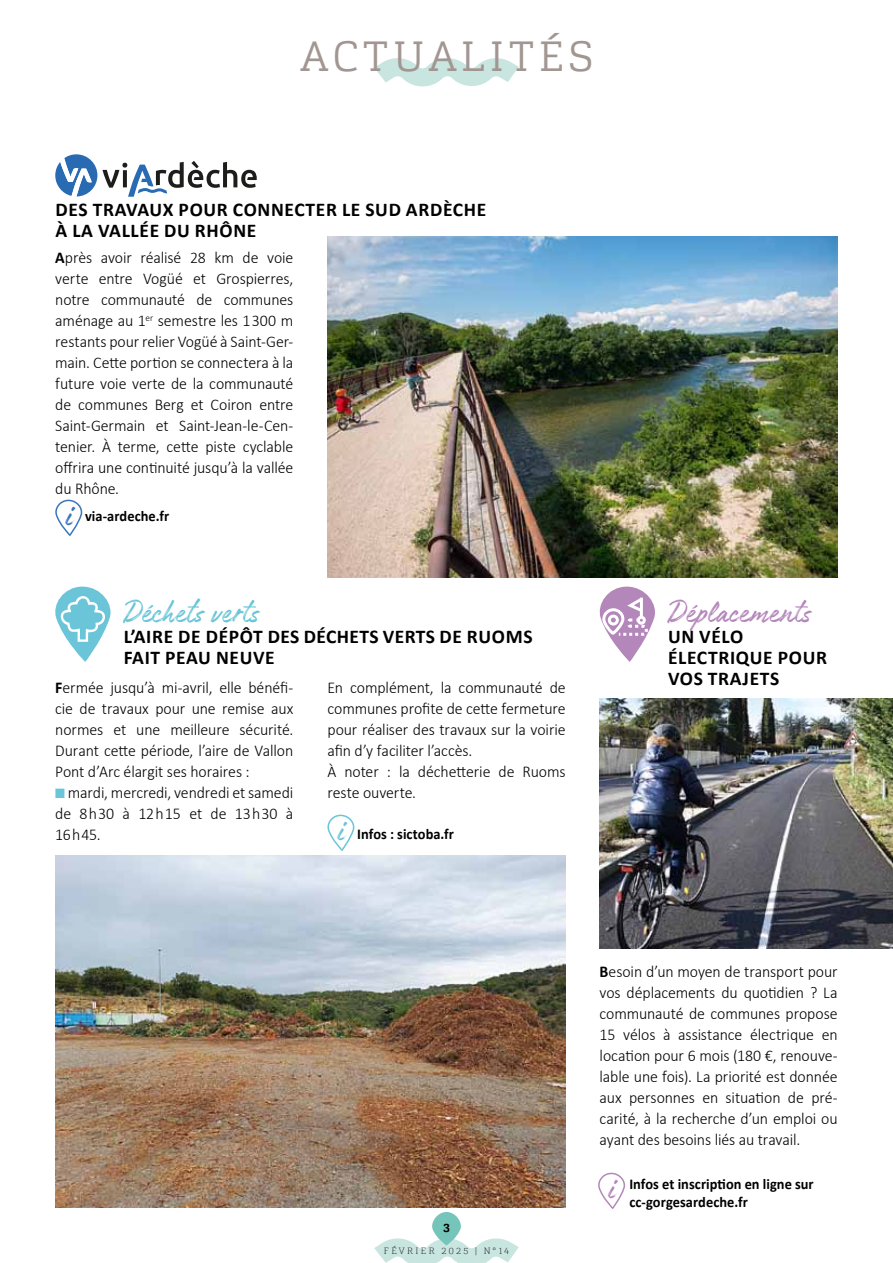
<style>
.page{position:relative;width:893px;height:1263px;background:#fff}
.page>*{position:absolute;margin:0;border:0;box-sizing:border-box;transform-origin:0 0}
.t1{font:300 42px "Cargan W03";letter-spacing:.1em;color:#a29692}
.t2{font:36px "Authenia";color:#69c5d7}
.t3{font:36px "Authenia";color:#b487ba}
.t4{font:36px "Authenia";color:#3975ba}
.t5{font:700 19.5px/21px "Calibri";letter-spacing:.035em;color:#000}
.t6{font:300 16.5px/21px "Calibri";letter-spacing:-.005em;color:#000;text-align:justify;scale:.96 1}
.t7{font:700 15px/18px "Calibri";letter-spacing:.005em;color:#000;scale:.96 1}
.t8{font:700 12px "Cargan W03";color:#000}
.t9{font:100 9px "Cargan W03";letter-spacing:.26em;color:#000}
.s1{font-weight:700}
.s2{color:#69c5d7}
</style>
<div class="page">
<img style="left:55px;top:855px;width:511px;height:353px">
<img style="left:600px;top:698px;width:293px;height:251px">
<img style="left:327px;top:236px;width:510px;height:341px">
<svg style="left:374px;top:1212px;width:145px;height:51px"></svg>
<svg style="left:374px;top:58px;width:145px;height:28px"></svg>
<svg style="left:327px;top:814px;width:28px;height:37px"></svg>
<svg style="left:598px;top:1172px;width:27px;height:37px"></svg>
<svg style="left:55px;top:154px;width:202px;height:43px"></svg>
<svg style="left:599px;top:587px;width:56px;height:75px"></svg>
<svg style="left:55px;top:587px;width:56px;height:75px"></svg>
<svg style="left:55px;top:499px;width:28px;height:38px"></svg>
<h1 class="t1" style="left:300px;top:30px;width:294px">ACTUALITÉS</h1>
<p class="t5" style="left:56px;top:198px;width:432px">DES TRAVAUX POUR CONNECTER LE SUD ARDÈCHE<br>À LA VALLÉE DU RHÔNE</p>
<p class="t6" style="left:55px;top:247px;width:250px"><span class="s1">A</span>près avoir réalisé 28 km de voie verte entre Vogüé et Grospierres, notre communauté de communes aménage au 1<sup>er</sup> semestre les 1 300 m restants pour relier Vogüé à Saint-Ger&shy;main. Cette portion se connectera à la future voie verte de la communauté de communes Berg et Coiron entre Saint-Germain et Saint-Jean-le-Cen&shy;tenier. À terme, cette piste cyclable offrira une continuité jusqu’à la vallée du Rhône.</p>
<p class="t7" style="left:85px;top:506px;width:89px">VIA-ARDECHE.FR</p>
<h2 class="t4" style="left:65px;top:497px;width:9px">i</h2>
<h2 class="t2" style="left:123px;top:593px;width:137px">Déchets verts</h2>
<p class="t5" style="left:124px;top:625px;width:411px">L’AIRE DE DÉPÔT DES DÉCHETS VERTS DE RUOMS<br>FAIT PEAU NEUVE</p>
<p class="t6" style="left:55px;top:677px;width:250px"><span class="s1">F</span>ermée jusqu’à mi-avril, elle bénéfi&shy;cie de travaux pour une remise aux normes et une meilleure sécurité.<br>Durant cette période, l’aire de Vallon Pont d’Arc élargit ses horaires :</p>
<p class="t6" style="left:55px;top:782px;width:249px"><span class="s2">■</span> mardi, mercredi, vendredi et samedi de 8 h 30 à 12 h 15 et de 13 h 30 à 16 h 45.</p>
<p class="t6" style="left:327px;top:677px;width:250px;text-align:left">En complément, la communauté de communes profite de cette fermeture pour réaliser des travaux sur la voirie afin d’y faciliter l’accès.<br>À noter : la déchetterie de Ruoms reste ouverte.</p>
<p class="t7" style="left:357px;top:825px;width:102px">INFOS : SICTOBA.FR</p>
<h2 class="t2" style="left:337px;top:812px;width:9px">i</h2>
<h2 class="t3" style="left:668px;top:593px;width:144px">Déplacements</h2>
<p class="t5" style="left:668px;top:625px;width:161px">UN VÉLO<br>ÉLECTRIQUE POUR<br>VOS TRAJETS</p>
<p class="t8" style="left:443px;top:1220px;width:8px">3</p>
<p class="t9" style="left:384px;top:1245px;width:127px">FÉVRIER 2025 | N°14</p>
<p class="t6" style="left:600px;top:961px;width:250px"><span class="s1">B</span>esoin d’un moyen de transport pour vos déplacements du quotidien ? La communauté de communes propose 15 vélos à assistance électrique en location pour 6 mois (180 €, renouve&shy;lable une fois). La priorité est donnée aux personnes en situation de pré&shy;carité, à la recherche d’un emploi ou ayant des besoins liés au travail.</p>
<p class="t7" style="left:629px;top:1174px;width:194px">INFOS ET INSCRIPTION EN LIGNE SUR<br>CC-GORGESARDECHE.FR</p>
<h2 class="t3" style="left:608px;top:1170px;width:9px">i</h2>
</div>
